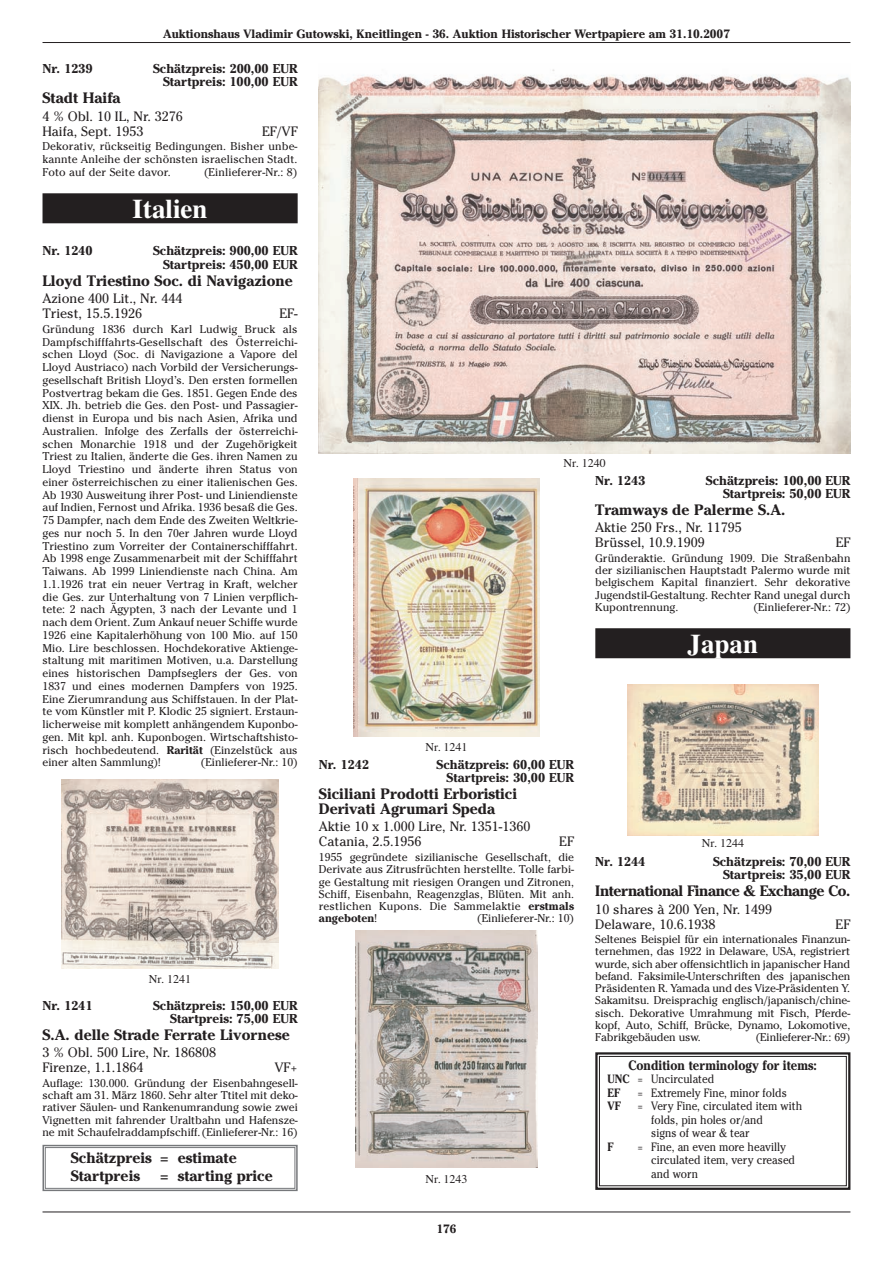
<style>
.page{position:relative;width:893px;height:1263px;background:#fff}
.page>*{position:absolute;margin:0;border:0;box-sizing:border-box;transform-origin:0 0}
.t1{font:700 27px "Times";color:#fff}
.t2{font:700 15px/15px "Cheltenham";color:#231f20}
.t3{font:700 15px "Cheltenham";letter-spacing:-.03em;color:#231f20}
.t4{font:13.5px/15px "Cheltenham";color:#231f20}
.t5{font:700 13.5px "Cheltenham";color:#231f20;scale:.9 1}
.t6{font:700 12.75px/13.5px "Cheltenham";color:#231f20;text-align:right}
.t7{font:12px/13.5px "Cheltenham";color:#231f20;scale:.9 1}
.t8{font:700 12px "Cheltenham";color:#231f20}
.t9{font:12px "Times";color:#231f20}
.t10{font:700 12px "Cheltenham";color:#231f20;scale:.9 1}
.t11{font:11.25px/12.8px "Cheltenham";color:#231f20;text-align:justify}
.s1{font-weight:700}
</style>
<div class="page">
<div style="left:43px;top:193px;width:255px;height:30px;background:#231f20"></div>
<div style="left:595px;top:628px;width:255px;height:30px;background:#231f20"></div>
<hr style="left:43px;top:42px;width:807px;height:1px;background:#231f20">
<hr style="left:43px;top:1211px;width:807px;height:1px;background:#231f20">
<img style="left:319px;top:69px;width:531px;height:384px">
<img style="left:62px;top:779px;width:216px;height:189px">
<div style="left:43px;top:1145px;width:255px;height:46px;border:2px solid #76787b"></div>
<div style="left:45px;top:1147px;width:250px;height:41px;border:1px solid #76787b"></div>
<img style="left:353px;top:478px;width:187px;height:259px">
<img style="left:356px;top:931px;width:181px;height:237px">
<img style="left:627px;top:684px;width:191px;height:151px">
<div style="left:595px;top:1052px;width:255px;height:138px;border:2px solid #231f20"></div>
<div style="left:599px;top:1056px;width:248px;height:130px;border:1px solid #231f20"></div>
<p class="t8" style="left:163px;top:27px;width:568px">Auktionshaus Vladimir Gutowski, Kneitlingen - 36. Auktion Historischer Wertpapiere am 31.10.2007</p>
<p class="t6" style="left:43px;top:62px;width:52px">Nr. 1239</p>
<p class="t6" style="left:153px;top:62px;width:146px">Schätzpreis: 200,00 EUR<br>Startpreis: 100,00 EUR</p>
<h2 class="t2" style="left:43px;top:91px;width:80px">Stadt Haifa</h2>
<p class="t4" style="left:43px;top:108px;width:142px">4 % Obl. 10 IL, Nr. 3276<br>Haifa, Sept. 1953</p>
<p class="t4" style="left:262px;top:123px;width:37px">EF/VF</p>
<p class="t11" style="left:43px;top:140px;width:257px">Dekorativ, rückseitig Bedingungen. Bisher unbe&shy;kannte Anleihe der schönsten israelischen Stadt.<br>Foto auf der Seite davor.</p>
<p class="t11" style="left:204px;top:166px;width:95px">(Einlieferer-Nr.: 8)</p>
<h1 class="t1" style="left:133px;top:193px;width:77px">Italien</h1>
<p class="t6" style="left:43px;top:244px;width:52px">Nr. 1240</p>
<p class="t6" style="left:153px;top:244px;width:146px">Schätzpreis: 900,00 EUR<br>Startpreis: 450,00 EUR</p>
<h2 class="t2" style="left:43px;top:273px;width:252px">Lloyd Triestino Soc. di Navigazione</h2>
<p class="t4" style="left:43px;top:291px;width:141px">Azione 400 Lit., Nr. 444<br>Triest, 15.5.1926</p>
<p class="t4" style="left:279px;top:306px;width:20px">EF-</p>
<p class="t11" style="left:43px;top:323px;width:257px">Gründung 1836 durch Karl Ludwig Bruck als Dampfschifffahrts-Gesellschaft des Österreichi&shy;schen Lloyd (Soc. di Navigazione a Vapore del Lloyd Austriaco) nach Vorbild der Versicherungs&shy;gesellschaft British Lloyd’s. Den ersten formellen Postvertrag bekam die Ges. 1851. Gegen Ende des XIX. Jh. betrieb die Ges. den Post- und Passagier&shy;dienst in Europa und bis nach Asien, Afrika und Australien. Infolge des Zerfalls der österreichi&shy;schen Monarchie 1918 und der Zugehörigkeit Triest zu Italien, änderte die Ges. ihren Namen zu Lloyd Triestino und änderte ihren Status von einer österreichischen zu einer italienischen Ges.<br>Ab 1930 Ausweitung ihrer Post- und Liniendienste auf Indien, Fernost und Afrika. 1936 besaß die Ges.<br>75 Dampfer, nach dem Ende des Zweiten Weltkrie&shy;ges nur noch 5. In den 70er Jahren wurde Lloyd Triestino zum Vorreiter der Containerschifffahrt.<br>Ab 1998 enge Zusammenarbeit mit der Schifffahrt Taiwans. Ab 1999 Liniendienste nach China. Am 1.1.1926 trat ein neuer Vertrag in Kraft, welcher die Ges. zur Unterhaltung von 7 Linien verpflich&shy;tete: 2 nach Ägypten, 3 nach der Levante und 1 nach dem Orient. Zum Ankauf neuer Schiffe wurde 1926 eine Kapitalerhöhung von 100 Mio. auf 150<br>Mio. Lire beschlossen. Hochdekorative Aktienge&shy;staltung mit maritimen Motiven, u.a. Darstellung eines historischen Dampfseglers der Ges. von 1837 und eines modernen Dampfers von 1925.<br>Eine Zierumrandung aus Schiffstauen. In der Plat&shy;te vom Künstler mit P. Klodic 25 signiert. Erstaun&shy;licherweise mit komplett anhängendem Kuponbo&shy;gen. Mit kpl. anh. Kuponbogen. Wirtschaftshisto&shy;risch hochbedeutend. <span class="s1">Rarität</span> (Einzelstück aus einer alten Sammlung)!</p>
<p class="t11" style="left:201px;top:756px;width:98px">(Einlieferer-Nr.: 10)</p>
<p class="t9" style="left:149px;top:972px;width:44px">Nr. 1241</p>
<p class="t6" style="left:43px;top:998px;width:52px">Nr. 1241</p>
<p class="t6" style="left:153px;top:998px;width:146px">Schätzpreis: 150,00 EUR<br>Startpreis: 75,00 EUR</p>
<h2 class="t2" style="left:43px;top:1027px;width:249px">S.A. delle Strade Ferrate Livornese</h2>
<p class="t4" style="left:43px;top:1045px;width:175px">3 % Obl. 500 Lire, Nr. 186808<br>Firenze, 1.1.1864</p>
<p class="t4" style="left:275px;top:1060px;width:24px">VF+</p>
<p class="t11" style="left:43px;top:1077px;width:257px;line-height:12.3px">Auflage: 130.000. Gründung der Eisenbahngesell&shy;schaft am 31. März 1860. Sehr alter Ttitel mit deko&shy;rativer Säulen- und Rankenumrandung sowie zwei Vignetten mit fahrender Uraltbahn und Hafensze&shy;ne mit Schaufelraddampfschiff. (Einlieferer-Nr.: 16)</p>
<h2 class="t2" style="left:71px;top:1149px;width:168px;line-height:18px">Schätzpreis = estimate<br>Startpreis</h2>
<h2 class="t2" style="left:160px;top:1169px;width:114px">= starting price</h2>
<p class="t9" style="left:563px;top:455px;width:44px">Nr. 1240</p>
<p class="t6" style="left:595px;top:473px;width:52px">Nr. 1243</p>
<p class="t6" style="left:706px;top:473px;width:146px">Schätzpreis: 100,00 EUR<br>Startpreis: 50,00 EUR</p>
<h2 class="t2" style="left:595px;top:502px;width:192px">Tramways de Palerme S.A.</h2>
<p class="t4" style="left:595px;top:520px;width:148px">Aktie 250 Frs., Nr. 11795<br>Brüssel, 10.9.1909</p>
<p class="t4" style="left:836px;top:535px;width:16px">EF</p>
<p class="t11" style="left:595px;top:552px;width:257px;line-height:12.3px">Gründeraktie. Gründung 1909. Die Straßenbahn der sizilianischen Hauptstadt Palermo wurde mit belgischem Kapital finanziert. Sehr dekorative Jugendstil-Gestaltung. Rechter Rand unegal durch Kupontrennung.</p>
<p class="t11" style="left:754px;top:601px;width:98px">(Einlieferer-Nr.: 72)</p>
<h1 class="t1" style="left:688px;top:628px;width:72px">Japan</h1>
<p class="t9" style="left:425px;top:740px;width:44px">Nr. 1241</p>
<p class="t6" style="left:319px;top:757px;width:52px">Nr. 1242</p>
<p class="t6" style="left:437px;top:757px;width:139px">Schätzpreis: 60,00 EUR<br>Startpreis: 30,00 EUR</p>
<h2 class="t2" style="left:319px;top:787px;width:200px">Siciliani Prodotti Erboristici<br>Derivati Agrumari Speda</h2>
<p class="t4" style="left:319px;top:819px;width:213px">Aktie 10 x 1.000 Lire, Nr. 1351-1360<br>Catania, 2.5.1956</p>
<p class="t4" style="left:559px;top:834px;width:16px">EF</p>
<p class="t11" style="left:319px;top:851px;width:257px;line-height:12.3px">1955 gegründete sizilianische Gesellschaft, die Derivate aus Zitrusfrüchten herstellte. Tolle farbi&shy;ge Gestaltung mit riesigen Orangen und Zitronen, Schiff, Eisenbahn, Reagenzglas, Blüten. Mit anh. restlichen Kupons. Die Sammelaktie <span class="s1">erstmals angeboten</span>!</p>
<p class="t11" style="left:477px;top:912px;width:98px">(Einlieferer-Nr.: 10)</p>
<p class="t9" style="left:425px;top:1171px;width:44px">Nr. 1243</p>
<p class="t8" style="left:436px;top:1222px;width:22px">176</p>
<p class="t9" style="left:702px;top:836px;width:44px">Nr. 1244</p>
<p class="t6" style="left:595px;top:854px;width:52px">Nr. 1244</p>
<p class="t6" style="left:713px;top:854px;width:139px">Schätzpreis: 70,00 EUR<br>Startpreis: 35,00 EUR</p>
<h2 class="t3" style="left:595px;top:882px;width:256px">International Finance &amp; Exchange Co.</h2>
<p class="t4" style="left:595px;top:901px;width:178px">10 shares à 200 Yen, Nr. 1499<br>Delaware, 10.6.1938</p>
<p class="t4" style="left:836px;top:916px;width:16px">EF</p>
<p class="t11" style="left:595px;top:933px;width:256px;line-height:12.3px">Seltenes Beispiel für ein internationales Finanzun&shy;ternehmen, das 1922 in Delaware, USA, registriert wurde, sich aber offensichtlich in japanischer Hand befand. Faksimile-Unterschriften des japanischen Präsidenten R. Yamada und des Vize-Präsidenten Y.<br>Sakamitsu. Dreisprachig englisch/japanisch/chine&shy;sisch. Dekorative Umrahmung mit Fisch, Pferde&shy;kopf, Auto, Schiff, Brücke, Dynamo, Lokomotive, Fabrikgebäuden usw.</p>
<p class="t11" style="left:756px;top:1031px;width:96px">(Einlieferer-Nr.: 69)</p>
<p class="t5" style="left:628px;top:1057px;width:211px">Condition terminology for items:</p>
<p class="t7" style="left:608px;top:1072px;width:120px"><span class="s1">UNC</span> = Uncirculated<br><span class="s1">EF</span></p>
<p class="t7" style="left:637px;top:1086px;width:168px">= Extremely Fine, minor folds</p>
<p class="t10" style="left:608px;top:1099px;width:16px">VF</p>
<p class="t7" style="left:651px;top:1099px;width:169px;text-indent:-14px">= Very Fine, circulated item with folds, pin holes or/and<br>signs of wear &amp; tear</p>
<p class="t10" style="left:608px;top:1139px;width:8px">F</p>
<p class="t7" style="left:651px;top:1140px;width:161px;text-indent:-14px">= Fine, an even more heavilly circulated item, very creased and worn</p>
</div>
